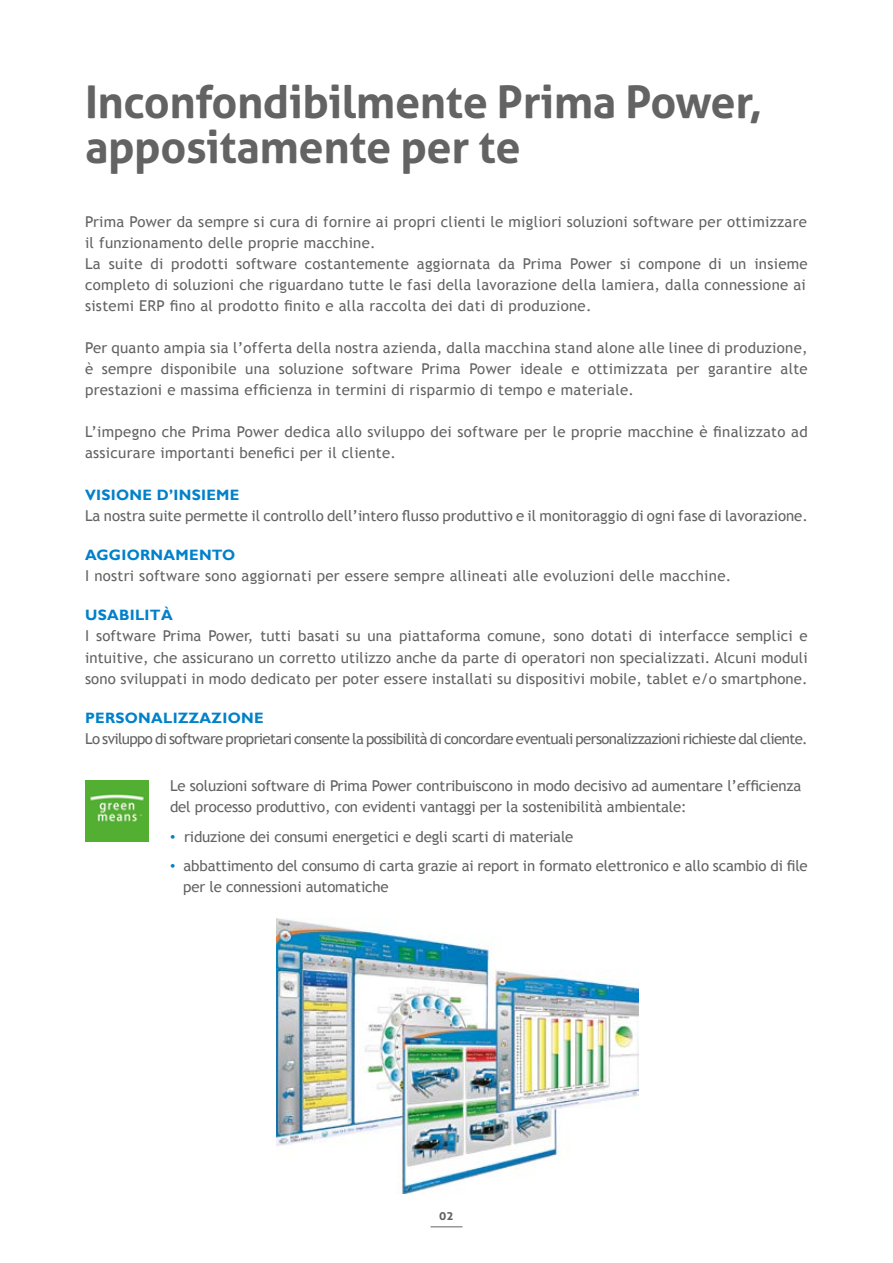
<style>
.page{position:relative;width:893px;height:1263px;background:#fff}
.page>*{position:absolute;margin:0;border:0;box-sizing:border-box;transform-origin:0 0}
.t1{font:700 45px/45px "Aller";letter-spacing:-.01em;color:#646363}
.t2{font:15px/21px "Trebuchet MS";letter-spacing:.02em;color:#646363}
.t3{font:15px/21px "Trebuchet MS";letter-spacing:-.01em;color:#646363}
.t4{font:15px "Trebuchet MS";letter-spacing:-.04em;color:#646363}
.t5{font:15px "Trebuchet MS";color:#646363}
.t6{font:700 15px "Gill Sans";letter-spacing:.02em;color:#0081c9}
.t7{font:700 12px "Aller";color:#646363}
.s1{font-family:"Gill Sans";color:#0081c9}
</style>
<div class="page">
<hr style="left:431px;top:1226px;width:31px;height:1px;background:#646363">
<img style="left:276px;top:919px;width:362px;height:275px">
<img style="left:85px;top:780px;width:64px;height:61px">
<h1 class="t1" style="left:85px;top:79px;width:679px">Inconfondibilmente Prima Power, appositamente per te</h1>
<p class="t2" style="left:85px;top:212px;width:724px">Prima Power da sempre si cura di fornire ai propri clienti le migliori soluzioni software per ottimizzare il funzionamento delle proprie macchine.<br>La suite di prodotti software costantemente aggiornata da Prima Power si compone di un insieme completo di soluzioni che riguardano tutte le fasi della lavorazione della lamiera, dalla connessione ai sistemi ERP fino al prodotto finito e alla raccolta dei dati di produzione.</p>
<p class="t2" style="left:85px;top:338px;width:724px;text-align:justify">Per quanto ampia sia l’offerta della nostra azienda, dalla macchina stand alone alle linee di produzione, è sempre disponibile una soluzione software Prima Power ideale e ottimizzata per garantire alte prestazioni e massima efficienza in termini di risparmio di tempo e materiale.</p>
<p class="t2" style="left:85px;top:422px;width:724px">L’impegno che Prima Power dedica allo sviluppo dei software per le proprie macchine è finalizzato ad assicurare importanti benefici per il cliente.</p>
<p class="t6" style="left:85px;top:486px;width:156px">VISIONE D’INSIEME</p>
<p class="t5" style="left:85px;top:507px;width:724px">La nostra suite permette il controllo dell’intero flusso produttivo e il monitoraggio di ogni fase di lavorazione.</p>
<p class="t6" style="left:85px;top:546px;width:152px">AGGIORNAMENTO</p>
<p class="t2" style="left:85px;top:566px;width:648px">I nostri software sono aggiornati per essere sempre allineati alle evoluzioni delle macchine.</p>
<p class="t6" style="left:85px;top:606px;width:89px">USABILITÀ</p>
<p class="t2" style="left:85px;top:626px;width:724px;text-align:justify">I software Prima Power, tutti basati su una piattaforma comune, sono dotati di interfacce semplici e intuitive, che assicurano un corretto utilizzo anche da parte di operatori non specializzati. Alcuni moduli sono sviluppati in modo dedicato per poter essere installati su dispositivi mobile, tablet e/o smartphone.</p>
<p class="t6" style="left:85px;top:708px;width:180px">PERSONALIZZAZIONE</p>
<p class="t4" style="left:85px;top:729px;width:724px">Lo sviluppo di software proprietari consente la possibilità di concordare eventuali personalizzazioni richieste dal cliente.</p>
<p class="t3" style="left:170px;top:776px;width:633px">Le soluzioni software di Prima Power contribuiscono in modo decisivo ad aumentare l’efficienza del processo produttivo, con evidenti vantaggi per la sostenibilità ambientale:</p>
<p class="t3" style="left:170px;top:826px;width:405px"><span class="s1">•</span> riduzione dei consumi energetici e degli scarti di materiale</p>
<p class="t3" style="left:183px;top:856px;width:626px;text-indent:-13px"><span class="s1">•</span> abbattimento del consumo di carta grazie ai report in formato elettronico e allo scambio di file per le connessioni automatiche</p>
<p class="t7" style="left:439px;top:1208px;width:16px">02</p>
</div>
